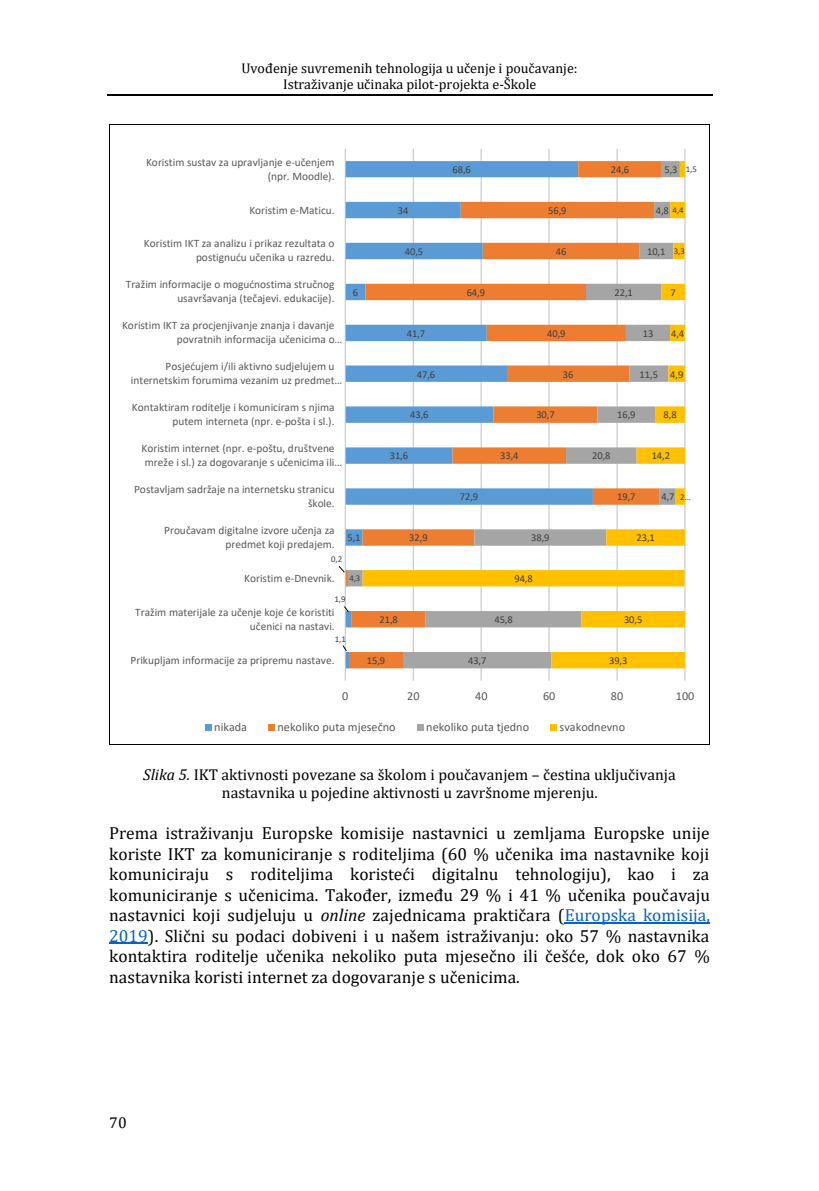
<style>
.page{position:relative;width:819px;height:1191px;background:#fff}
.page>*{position:absolute;margin:0;border:0;box-sizing:border-box;transform-origin:0 0}
.t1{font:17.5px/20.5px "Cambria";color:#000;text-align:justify}
.t2{font:15.75px/18.6px "Cambria";color:#000;text-align:center}
.t3{font:14px/16.4px "Cambria";color:#000;text-align:center}
.t4{font:12.25px "Calibri";letter-spacing:.005em;color:#595959}
.t5{font:11.38px/13.8px "Calibri";color:#595959;text-align:right}
.t6{font:10.5px "Calibri";letter-spacing:-.005em;color:#404040}
.t7{font:8.75px "Calibri";color:#404040}
.s1{font-style:italic}
.s2{color:#0563c1}
</style>
<div class="page">
<hr style="left:107px;top:94px;width:605px;height:1px;background:#000">
<hr style="left:110px;top:124px;width:599px;height:1px;background:#000">
<hr style="left:109px;top:125px;width:1px;height:619px;background:#000">
<hr style="left:110px;top:744px;width:599px;height:1px;background:#000">
<hr style="left:709px;top:125px;width:1px;height:619px;background:#000">
<hr style="left:564px;top:922px;width:146px;height:1px;background:#0563c1">
<hr style="left:109px;top:942px;width:39px;height:1px;background:#0563c1">
<hr style="left:413px;top:149px;width:1px;height:531px;background:#c0c0c0">
<hr style="left:481px;top:149px;width:1px;height:531px;background:#c0c0c0">
<hr style="left:548px;top:149px;width:1px;height:531px;background:#c0c0c0">
<hr style="left:616px;top:149px;width:1px;height:531px;background:#c0c0c0">
<hr style="left:684px;top:149px;width:1px;height:531px;background:#c0c0c0">
<svg style="left:348px;top:161px;width:14px;height:507px"></svg>
<svg style="left:362px;top:161px;width:323px;height:507px"></svg>
<hr style="left:345px;top:149px;width:1px;height:531px;background:#c0c0c0">
<div style="left:205px;top:724px;width:6px;height:7px;background:#5b9bd5"></div>
<div style="left:268px;top:724px;width:7px;height:7px;background:#ed7d31"></div>
<div style="left:416px;top:724px;width:7px;height:7px;background:#a5a5a5"></div>
<div style="left:550px;top:724px;width:6px;height:7px;background:#ffc000"></div>
<svg style="left:338px;top:565px;width:7px;height:8px"></svg>
<svg style="left:344px;top:606px;width:5px;height:6px"></svg>
<svg style="left:342px;top:645px;width:5px;height:6px"></svg>
<p class="t3" style="left:241px;top:59px;width:337px">Uvođenje suvremenih tehnologija u učenje i poučavanje:<br>Istraživanje učinaka pilot-projekta e-Škole</p>
<p class="t5" style="left:146px;top:156px;width:190px">Koristim sustav za upravljanje e-učenjem (npr. Moodle).</p>
<p class="t5" style="left:249px;top:204px;width:87px">Koristim e-Maticu.</p>
<p class="t5" style="left:144px;top:238px;width:192px">Koristim IKT za analizu i prikaz rezultata o postignuću učenika u razredu.</p>
<p class="t5" style="left:126px;top:279px;width:210px">Tražim informacije o mogućnostima stručnog usavršavanja (tečajevi. edukacije).</p>
<p class="t5" style="left:177px;top:319px;width:167px;text-align:left;text-indent:-55px">Koristim IKT za procjenjivanje znanja i davanje povratnih informacija učenicima o…</p>
<p class="t5" style="left:131px;top:360px;width:213px;text-align:left;text-indent:35px">Posjećujem i/ili aktivno sudjelujem u internetskim forumima vezanim uz predmet…</p>
<p class="t5" style="left:132px;top:401px;width:204px">Kontaktiram roditelje i komuniciram s njima putem interneta (npr. e-pošta i sl.).</p>
<p class="t5" style="left:145px;top:442px;width:199px;text-align:left;text-indent:-3px">Koristim internet (npr. e-poštu, društvene mreže i sl.) za dogovaranje s učenicima ili…</p>
<p class="t5" style="left:134px;top:483px;width:202px">Postavljam sadržaje na internetsku stranicu škole.</p>
<p class="t6" style="left:353px;top:288px;width:7px">6</p>
<p class="t5" style="left:164px;top:524px;width:172px">Proučavam digitalne izvore učenja za predmet koji predajem.</p>
<p class="t6" style="left:347px;top:533px;width:15px">5,1</p>
<p class="t7" style="left:331px;top:556px;width:12px">0,2</p>
<p class="t5" style="left:244px;top:572px;width:92px">Koristim e-Dnevnik.</p>
<p class="t7" style="left:349px;top:575px;width:12px">4,3</p>
<p class="t7" style="left:334px;top:596px;width:12px">1,9</p>
<p class="t5" style="left:135px;top:606px;width:201px">Tražim materijale za učenje koje će koristiti učenici na nastavi.</p>
<p class="t7" style="left:335px;top:635px;width:12px">1,1</p>
<p class="t6" style="left:398px;top:206px;width:12px">34</p>
<p class="t6" style="left:405px;top:247px;width:20px">40,5</p>
<p class="t6" style="left:407px;top:329px;width:20px">41,7</p>
<p class="t6" style="left:417px;top:370px;width:20px">47,6</p>
<p class="t6" style="left:410px;top:410px;width:20px">43,6</p>
<p class="t6" style="left:390px;top:451px;width:20px">31,6</p>
<p class="t6" style="left:409px;top:533px;width:20px">32,9</p>
<p class="t6" style="left:379px;top:615px;width:20px">21,8</p>
<p class="t5" style="left:131px;top:654px;width:205px">Prikupljam informacije za pripremu nastave.</p>
<p class="t6" style="left:367px;top:656px;width:20px">15,9</p>
<p class="t6" style="left:452px;top:165px;width:20px">68,6</p>
<p class="t6" style="left:466px;top:288px;width:20px">64,9</p>
<p class="t6" style="left:548px;top:206px;width:20px">56,9</p>
<p class="t6" style="left:556px;top:247px;width:12px">46</p>
<p class="t6" style="left:547px;top:329px;width:20px">40,9</p>
<p class="t6" style="left:563px;top:370px;width:12px">36</p>
<p class="t6" style="left:536px;top:410px;width:20px">30,7</p>
<p class="t6" style="left:460px;top:492px;width:20px">72,9</p>
<p class="t6" style="left:500px;top:451px;width:20px">33,4</p>
<p class="t6" style="left:531px;top:533px;width:20px">38,9</p>
<p class="t6" style="left:514px;top:574px;width:20px">94,8</p>
<p class="t6" style="left:494px;top:615px;width:20px">45,8</p>
<p class="t6" style="left:468px;top:656px;width:20px">43,7</p>
<p class="t6" style="left:611px;top:165px;width:20px">24,6</p>
<p class="t6" style="left:614px;top:288px;width:20px">22,1</p>
<p class="t6" style="left:664px;top:165px;width:15px">5,3</p>
<p class="t7" style="left:686px;top:166px;width:12px">1,5</p>
<p class="t6" style="left:655px;top:206px;width:15px">4,8</p>
<p class="t7" style="left:672px;top:207px;width:12px">4,4</p>
<p class="t6" style="left:647px;top:247px;width:20px">10,1</p>
<p class="t7" style="left:674px;top:248px;width:12px">3,3</p>
<p class="t6" style="left:670px;top:288px;width:7px">7</p>
<p class="t6" style="left:642px;top:329px;width:12px">13</p>
<p class="t6" style="left:639px;top:370px;width:20px">11,5</p>
<p class="t6" style="left:671px;top:329px;width:15px">4,4</p>
<p class="t6" style="left:670px;top:370px;width:15px">4,9</p>
<p class="t6" style="left:617px;top:410px;width:20px">16,9</p>
<p class="t6" style="left:663px;top:410px;width:15px">8,8</p>
<p class="t6" style="left:592px;top:451px;width:20px">20,8</p>
<p class="t6" style="left:651px;top:451px;width:20px">14,2</p>
<p class="t6" style="left:617px;top:492px;width:20px">19,7</p>
<p class="t6" style="left:661px;top:492px;width:15px">4,7</p>
<p class="t7" style="left:680px;top:493px;width:12px">2…</p>
<p class="t6" style="left:636px;top:533px;width:20px">23,1</p>
<p class="t6" style="left:624px;top:615px;width:20px">30,5</p>
<p class="t6" style="left:609px;top:656px;width:20px">39,3</p>
<p class="t4" style="left:342px;top:691px;width:8px">0</p>
<p class="t4" style="left:407px;top:691px;width:14px">20</p>
<p class="t4" style="left:475px;top:691px;width:14px">40</p>
<p class="t4" style="left:543px;top:691px;width:14px">60</p>
<p class="t4" style="left:611px;top:691px;width:14px">80</p>
<p class="t4" style="left:675px;top:691px;width:20px">100</p>
<p class="t4" style="left:214px;top:722px;width:34px">nikada</p>
<p class="t4" style="left:277px;top:722px;width:120px">nekoliko puta mjesečno</p>
<p class="t4" style="left:426px;top:722px;width:104px">nekoliko puta tjedno</p>
<p class="t4" style="left:559px;top:722px;width:67px">svakodnevno</p>
<p class="t2" style="left:143px;top:765px;width:534px"><span class="s1">Slika 5.</span> IKT aktivnosti povezane sa školom i poučavanjem – čestina uključivanja nastavnika u pojedine aktivnosti u završnome mjerenju.</p>
<p class="t1" style="left:109px;top:822px;width:602px">Prema istraživanju Europske komisije nastavnici u zemljama Europske unije koriste IKT za komuniciranje s roditeljima (60 % učenika ima nastavnike koji komuniciraju s roditeljima koristeći digitalnu tehnologiju), kao i za komuniciranje s učenicima. Također, između 29 % i 41 % učenika poučavaju nastavnici koji sudjeluju u <span class="s1">online</span> zajednicama praktičara (<span class="s2">Europska komisija, 2019</span>). Slični su podaci dobiveni i u našem istraživanju: oko 57 % nastavnika kontaktira roditelje učenika nekoliko puta mjesečno ili češće, dok oko 67 % nastavnika koristi internet za dogovaranje s učenicima.</p>
<h2 class="t2" style="left:109px;top:1113px;width:19px">70</h2>
</div>
